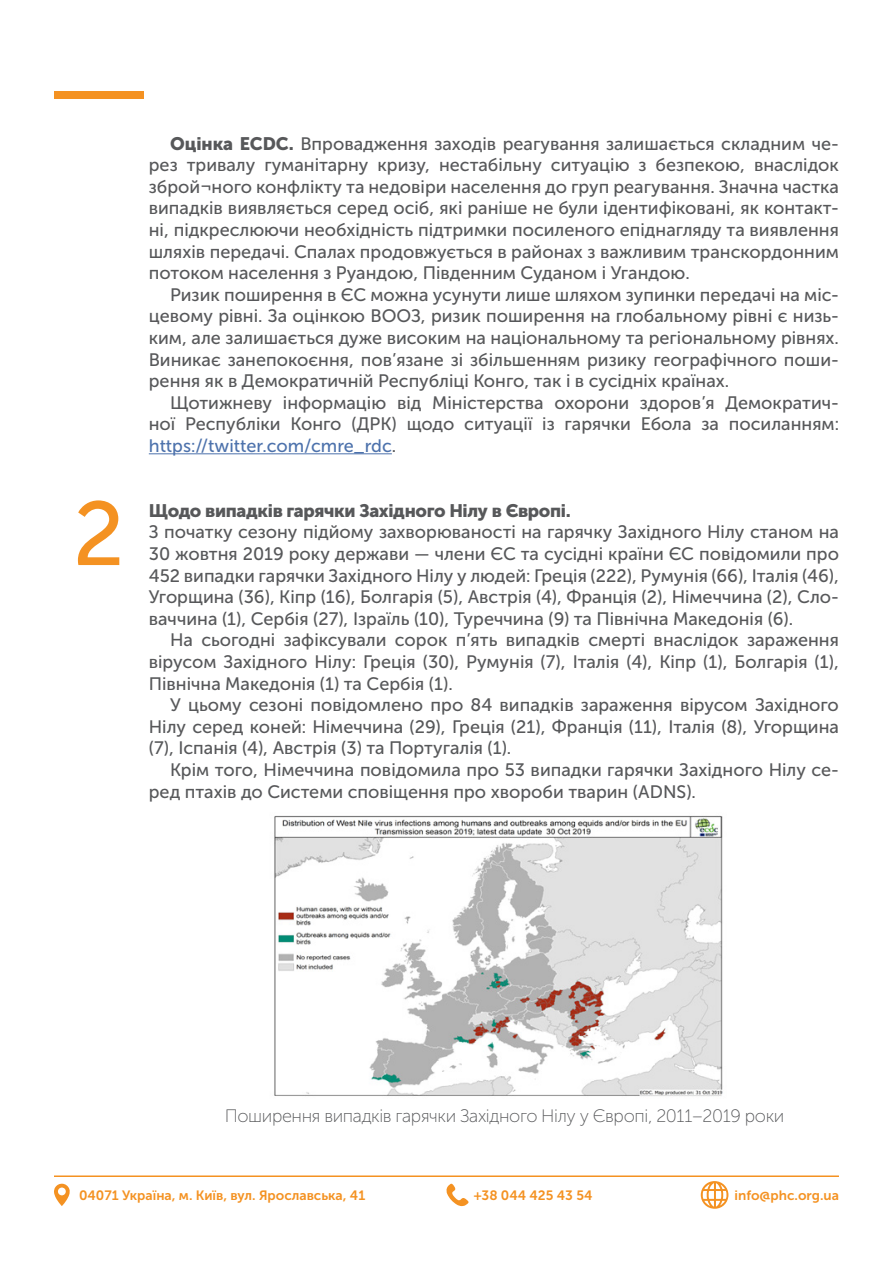
<style>
.page{position:relative;width:893px;height:1263px;background:#fff}
.page>*{position:absolute;margin:0;border:0;box-sizing:border-box;transform-origin:0 0}
.t1{font:90px "Museo Sans Cyrl 500";color:#f49222}
.t2{font:18px/21.6px "Museo Sans Cyrl 500";color:#57585a;text-align:justify}
.t3{font:18px "Museo Sans Cyrl 100";letter-spacing:-.02em;color:#57585a}
.t4{font:18px "Museo Sans Cyrl 900";letter-spacing:-.02em;color:#57585a}
.t5{font:13.5px "Museo Sans Cyrl 700";color:#f49222}
.s1{font-family:"Museo Sans Cyrl 900"}
.s2{color:#4d72ac}
</style>
<div class="page">
<hr style="left:54px;top:1175px;width:785px;height:2px;background:#f49222">
<svg style="left:701px;top:1181px;width:27px;height:28px"></svg>
<svg style="left:54px;top:1184px;width:16px;height:22px"></svg>
<svg style="left:446px;top:1183px;width:23px;height:23px"></svg>
<div style="left:54px;top:91px;width:90px;height:8px;background:#f49222"></div>
<hr style="left:149px;top:453px;width:243px;height:1px;background:#4d72ac">
<img style="left:274px;top:815px;width:449px;height:282px">
<p class="t1" style="left:73px;top:485px;width:53px">2</p>
<p class="t2" style="left:149px;top:133px;width:692px;text-indent:21px"><span class="s1">Оцінка ECDC.</span> Впровадження заходів реагування залишається складним че&shy;рез тривалу гуманітарну кризу, нестабільну ситуацію з безпекою, внаслідок зброй¬ного конфлікту та недовіри населення до груп реагування. Значна частка випадків виявляється серед осіб, які раніше не були ідентифіковані, як контакт&shy;ні, підкреслюючи необхідність підтримки посиленого епіднагляду та виявлення шляхів передачі. Спалах продовжується в районах з важливим транскордонним потоком населення з Руандою, Південним Суданом і Угандою.</p>
<p class="t2" style="left:149px;top:284px;width:692px;text-indent:21px">Ризик поширення в ЄС можна усунути лише шляхом зупинки передачі на міс&shy;цевому рівні. За оцінкою ВООЗ, ризик поширення на глобальному рівні є низь&shy;ким, але залишається дуже високим на національному та регіональному рівнях.<br>Виникає занепокоєння, пов’язане зі збільшенням ризику географічного поши&shy;рення як в Демократичній Республіці Конго, так і в сусідніх країнах.</p>
<p class="t2" style="left:149px;top:392px;width:692px;text-indent:21px">Щотижневу інформацію від Міністерства охорони здоров’я Демократич&shy;ної Республіки Конго (ДРК) щодо ситуації із гарячки Ебола за посиланням: <span class="s2">https://twitter.com/cmre_rdc</span>.</p>
<p class="t4" style="left:149px;top:500px;width:423px">Щодо випадків гарячки Західного Нілу в Європі.</p>
<p class="t2" style="left:149px;top:521px;width:692px">З початку сезону підйому захворюваності на гарячку Західного Нілу станом на 30 жовтня 2019 року держави — члени ЄС та сусідні країни ЄС повідомили про 452 випадки гарячки Західного Нілу у людей: Греція (222), Румунія (66), Італія (46), Угорщина (36), Кіпр (16), Болгарія (5), Австрія (4), Франція (2), Німеччина (2), Сло&shy;ваччина (1), Сербія (27), Ізраїль (10), Туреччина (9) та Північна Македонія (6).</p>
<p class="t2" style="left:149px;top:629px;width:692px;text-indent:21px">На сьогодні зафіксували сорок п’ять випадків смерті внаслідок зараження вірусом Західного Нілу: Греція (30), Румунія (7), Італія (4), Кіпр (1), Болгарія (1), Північна Македонія (1) та Сербія (1).</p>
<p class="t2" style="left:149px;top:694px;width:692px;text-indent:21px">У цьому сезоні повідомлено про 84 випадків зараження вірусом Західного Нілу серед коней: Німеччина (29), Греція (21), Франція (11), Італія (8), Угорщина (7), Іспанія (4), Австрія (3) та Португалія (1).</p>
<p class="t2" style="left:149px;top:759px;width:692px;text-indent:21px">Крім того, Німеччина повідомила про 53 випадки гарячки Західного Нілу се&shy;ред птахів до Системи сповіщення про хвороби тварин (ADNS).</p>
<p class="t3" style="left:225px;top:1106px;width:561px">Поширення випадків гарячки Західного Нілу у Європі, 2011–2019 роки</p>
<p class="t5" style="left:79px;top:1188px;width:288px">04071 Україна, м. Київ, вул. Ярославська, 41</p>
<p class="t5" style="left:474px;top:1188px;width:120px">+38 044 425 43 54</p>
<p class="t5" style="left:735px;top:1188px;width:106px">info@phc.org.ua</p>
</div>
